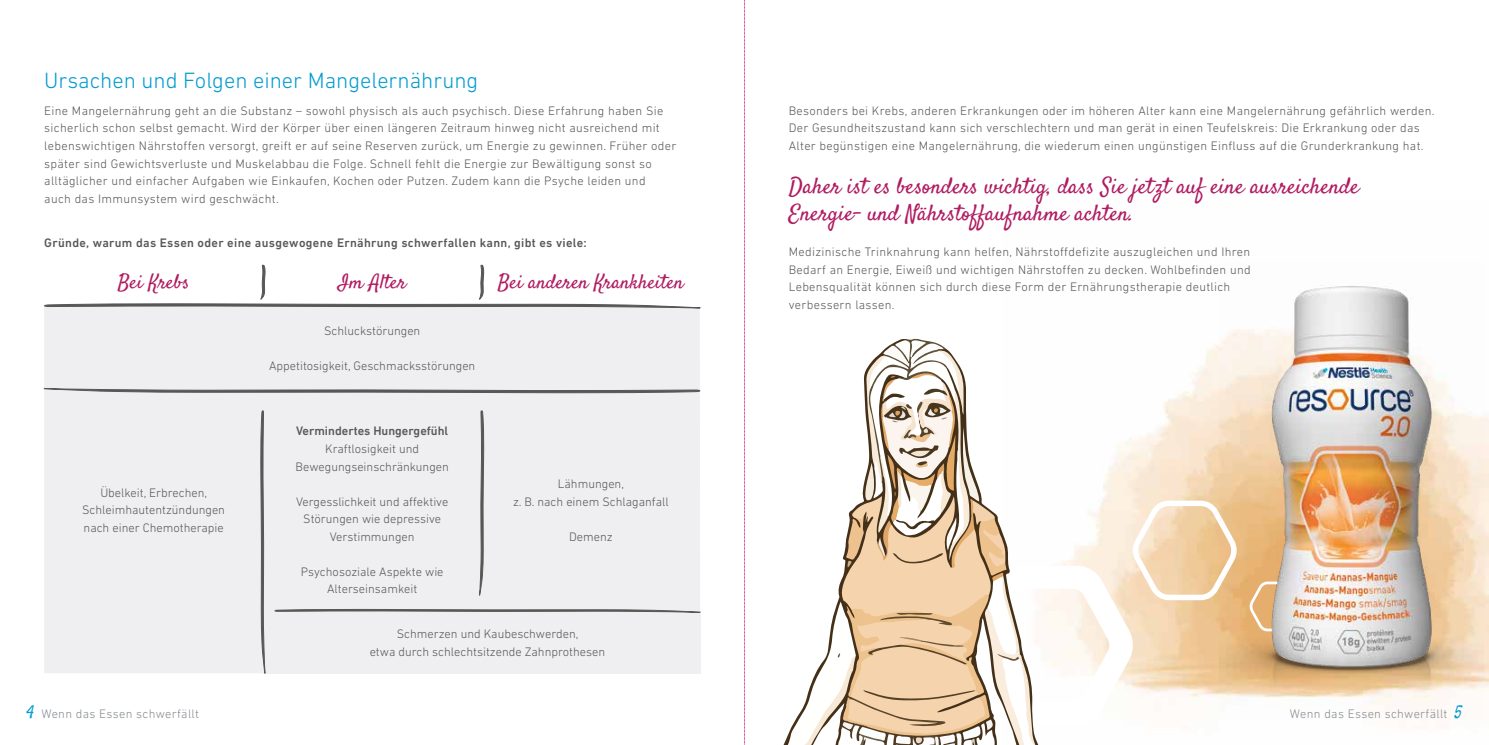
<style>
.page{position:relative;width:1489px;height:745px;background:#fff}
.page>*{position:absolute;margin:0;border:0;box-sizing:border-box;transform-origin:0 0}
.t1{font:22.5px/27.5px "Satisfy";color:#b01c62}
.t2{font:300 22.5px "DIN Next LT Pro";color:#009cd0}
.t3{font:20px "Satisfy";color:#b01c62}
.t4{font:300 12.5px/17.5px "DIN Next LT Pro";letter-spacing:.025em;color:#575756}
.t5{font:300 12.5px/17.5px "DIN Next LT Pro";color:#575756;text-align:center}
.t6{font:500 12.5px "DIN Next LT Pro";letter-spacing:.025em;color:#575756}
.t7{font:300 12.5px "DIN Next LT Pro";letter-spacing:.025em;color:#858b8f}
.t8{font:500 12.5px "DIN Next LT Pro";color:#575756}
.s1{font-family:"Satisfy";font-weight:400;font-size:17.5px;color:#009cd0}
</style>
<div class="page">
<img style="left:1219px;top:282px;width:264px;height:437px">
<svg style="left:783px;top:338px;width:521px;height:407px"></svg>
<div style="left:44px;top:308px;width:656px;height:364px;background:#efeff1"></div>
<div style="left:263px;top:610px;width:437px;height:62px;background:#efeff1"></div>
<svg style="left:44px;top:387px;width:657px;height:6px"></svg>
<svg style="left:260px;top:410px;width:5px;height:264px"></svg>
<svg style="left:479px;top:410px;width:5px;height:189px"></svg>
<svg style="left:273px;top:608px;width:427px;height:4px"></svg>
<svg style="left:44px;top:265px;width:656px;height:43px"></svg>
<svg style="left:744px;top:0;width:1px;height:745px"></svg>
<h1 class="t2" style="left:44px;top:67px;width:435px">Ursachen und Folgen einer Mangelernährung</h1>
<p class="t4" style="left:44px;top:102px;width:633px">Eine Mangelernährung geht an die Substanz – sowohl physisch als auch psychisch. Diese Erfahrung haben Sie sicherlich schon selbst gemacht. Wird der Körper über einen längeren Zeitraum hinweg nicht ausreichend mit lebenswichtigen Nährstoffen versorgt, greift er auf seine Reserven zurück, um Energie zu gewinnen. Früher oder später sind Gewichtsverluste und Muskelabbau die Folge. Schnell fehlt die Energie zur Bewältigung sonst so alltäglicher und einfacher Aufgaben wie Einkaufen, Kochen oder Putzen. Zudem kann die Psyche leiden und<br>auch das Immunsystem wird geschwächt.</p>
<p class="t6" style="left:44px;top:236px;width:544px">Gründe, warum das Essen oder eine ausgewogene Ernährung schwerfallen kann, gibt es viele:</p>
<h2 class="t3" style="left:118px;top:269px;width:73px">Bei Krebs</h2>
<h2 class="t3" style="left:338px;top:269px;width:69px">Im Alter</h2>
<h2 class="t3" style="left:498px;top:269px;width:187px">Bei anderen Krankheiten</h2>
<p class="t5" style="left:82px;top:483px;width:144px">Übelkeit, Erbrechen,<br>Schleimhautentzündungen nach einer Chemotherapie</p>
<p class="t5" style="left:324px;top:322px;width:98px">Schluckstörungen</p>
<p class="t5" style="left:269px;top:357px;width:208px">Appetitosigkeit, Geschmacksstörungen</p>
<p class="t8" style="left:296px;top:423px;width:153px">Vermindertes Hungergefühl</p>
<p class="t5" style="left:295px;top:439px;width:155px">Kraftlosigkeit und<br>Bewegungseinschränkungen</p>
<p class="t5" style="left:296px;top:492px;width:154px">Vergesslichkeit und affektive<br>Störungen wie depressive<br>Verstimmungen</p>
<p class="t5" style="left:301px;top:562px;width:144px">Psychosoziale Aspekte wie<br>Alterseinsamkeit</p>
<p class="t5" style="left:513px;top:474px;width:157px">Lähmungen,<br>z. B. nach einem Schlaganfall</p>
<p class="t4" style="left:569px;top:527px;width:45px">Demenz</p>
<p class="t5" style="left:369px;top:624px;width:237px">Schmerzen und Kaubeschwerden,<br>etwa durch schlechtsitzende Zahnprothesen</p>
<p class="t4" style="left:788px;top:102px;width:647px">Besonders bei Krebs, anderen Erkrankungen oder im höheren Alter kann eine Mangelernährung gefährlich werden.<br>Der Gesundheitszustand kann sich verschlechtern und man gerät in einen Teufelskreis: Die Erkrankung oder das<br>Alter begünstigen eine Mangelernährung, die wiederum einen ungünstigen Einfluss auf die Grunderkrankung hat.</p>
<h1 class="t1" style="left:788px;top:174px;width:571px">Daher ist es besonders wichtig, dass Sie jetzt auf eine ausreichende<br>Energie- und Nährstoffaufnahme achten.</h1>
<p class="t4" style="left:788px;top:243px;width:463px">Medizinische Trinknahrung kann helfen, Nährstoffdefizite auszugleichen und Ihren Bedarf an Energie, Eiweiß und wichtigen Nährstoffen zu decken. Wohlbefinden und Lebensqualität können sich durch diese Form der Ernährungstherapie deutlich verbessern lassen.</p>
<p class="t7" style="left:27px;top:706px;width:174px"><span class="s1">4</span> Wenn das Essen schwerfällt</p>
<p class="t7" style="left:1289px;top:706px;width:174px">Wenn das Essen schwerfällt <span class="s1">5</span></p>
</div>
